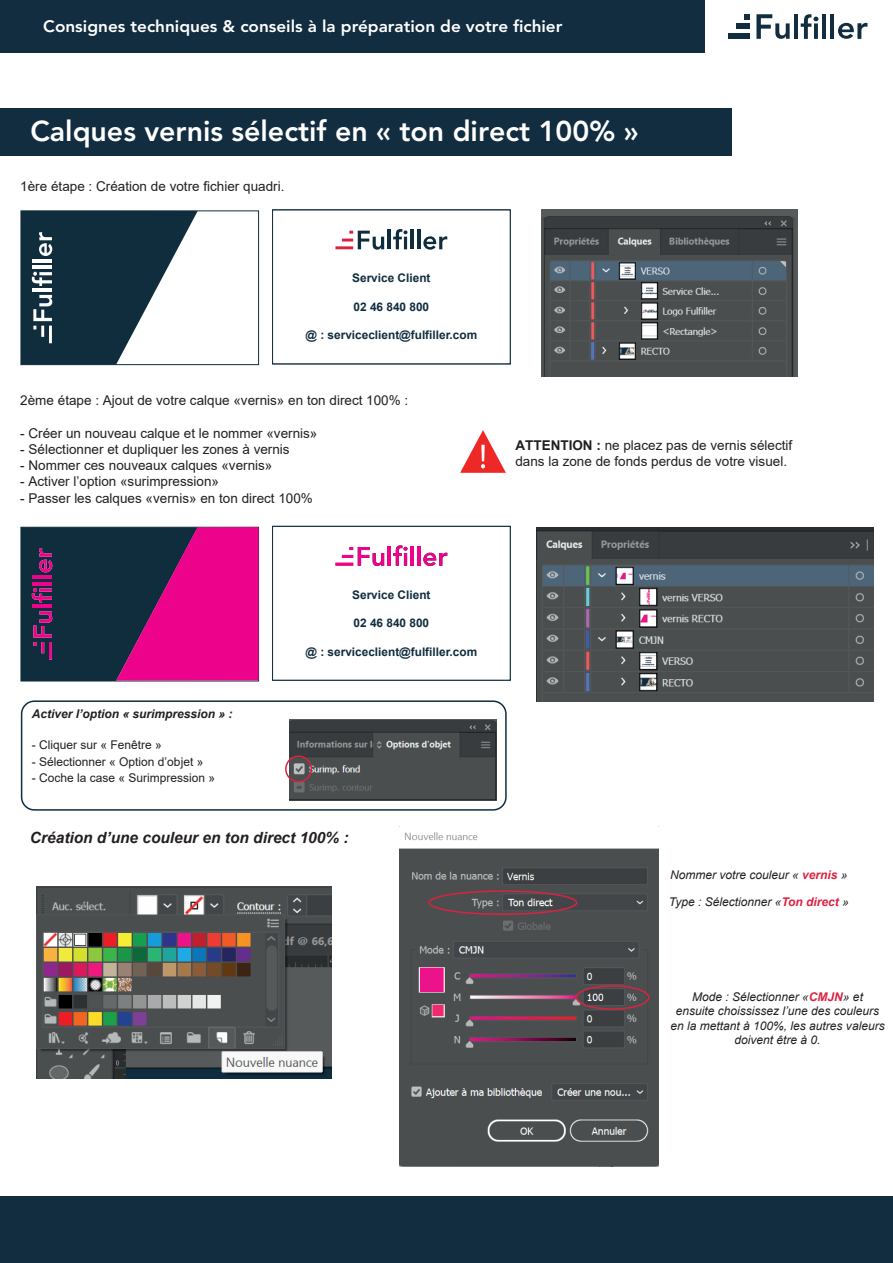
<style>
.page{position:relative;width:893px;height:1263px;background:#fff}
.page>*{position:absolute;margin:0;border:0;box-sizing:border-box;transform-origin:0 0}
.t1{font:800 28.5px "Avenir LT Std";color:#fff}
.t2{font:800 16.5px "Avenir LT Std";color:#fff;scale:1.04 1}
.t3{font:italic 700 15.45px "Arial";color:#231f20}
.t4{font:13.5px/16.2px "Arial";color:#231f20}
.t5{font:italic 12px/14.4px "Arial";color:#231f20;text-align:center}
.t6{font:12px "Arial";color:#231f20}
.t7{font:italic 700 12px "Arial";color:#231f20}
.t8{font:700 11.85px "Arial";color:#102d3e}
.s1{font-weight:700}
.s2{font-weight:700;color:#da2242}
</style>
<div class="page">
<img style="left:36px;top:887px;width:295px;height:191px">
<img style="left:399px;top:826px;width:259px;height:340px">
<div style="left:428px;top:890px;width:149px;height:25px;border:2px solid #da2242;border-radius:50%"></div>
<div style="left:576px;top:985px;width:73px;height:25px;border:2px solid #da2242;border-radius:50%"></div>
<hr style="left:794px;top:14px;width:4px;height:25px;background:#112d3f">
<svg style="left:801px;top:14px;width:17px;height:25px"></svg>
<hr style="left:822px;top:14px;width:4px;height:25px;background:#112d3f">
<hr style="left:830px;top:14px;width:4px;height:25px;background:#112d3f">
<svg style="left:838px;top:23px;width:29px;height:16px"></svg>
<div style="left:728px;top:33px;width:22px;height:6px;background:#112d3f"></div>
<div style="left:736px;top:24px;width:14px;height:5px;background:#112d3f"></div>
<svg style="left:745px;top:14px;width:5px;height:6px"></svg>
<div style="left:0;top:0;width:704px;height:53px;background:#112d3f"></div>
<div style="left:0;top:1196px;width:893px;height:67px;background:#112d3f"></div>
<svg style="left:756px;top:14px;width:34px;height:25px"></svg>
<svg style="left:23px;top:213px;width:174px;height:150px"></svg>
<div style="left:21px;top:211px;width:238px;height:154px;border:1px solid #102d3e"></div>
<div style="left:272px;top:210px;width:238px;height:154px;background:#fff;border:1px solid #102d3e"></div>
<hr style="left:335px;top:246px;width:18px;height:3px;background:#da2242">
<svg style="left:342px;top:231px;width:42px;height:19px"></svg>
<hr style="left:388px;top:229px;width:3px;height:20px;background:#102d3e">
<svg style="left:393px;top:229px;width:15px;height:20px"></svg>
<hr style="left:410px;top:229px;width:3px;height:20px;background:#102d3e">
<hr style="left:417px;top:229px;width:3px;height:20px;background:#102d3e">
<svg style="left:423px;top:236px;width:24px;height:14px"></svg>
<img style="left:542px;top:210px;width:256px;height:166px">
<svg style="left:21px;top:527px;width:237px;height:154px;background:#731a61"></svg>
<div style="left:272px;top:526px;width:238px;height:154px;background:#fff;border:1px solid #102d3e"></div>
<hr style="left:335px;top:563px;width:18px;height:3px;background:#ed028c">
<svg style="left:342px;top:547px;width:42px;height:19px"></svg>
<hr style="left:388px;top:546px;width:3px;height:20px;background:#ed028c">
<svg style="left:393px;top:545px;width:15px;height:21px"></svg>
<hr style="left:410px;top:546px;width:3px;height:20px;background:#ed028c">
<hr style="left:417px;top:546px;width:3px;height:20px;background:#ed028c">
<svg style="left:423px;top:553px;width:24px;height:13px"></svg>
<img style="left:537px;top:527px;width:337px;height:174px">
<div style="left:21px;top:700px;width:486px;height:111px;border:2px solid #102d3e;border-radius:13px"></div>
<img style="left:290px;top:719px;width:207px;height:81px">
<div style="left:285px;top:755px;width:27px;height:27px;border:2px solid #da2242;border-radius:50%"></div>
<div style="left:0;top:108px;width:732px;height:48px;background:#112d3f"></div>
<svg style="left:460px;top:430px;width:46px;height:43px"></svg>
<p class="t2" style="left:43px;top:16px;width:501px">Consignes techniques &amp; conseils à la préparation de votre fichier</p>
<h1 class="t1" style="left:30px;top:115px;width:609px">Calques vernis sélectif en « ton direct 100% »</h1>
<p class="t4" style="left:20px;top:178px;width:266px">1ère étape : Création de votre fichier quadri.</p>
<p class="t8" style="left:352px;top:270px;width:80px">Service Client</p>
<p class="t8" style="left:354px;top:298px;width:77px">02 46 840 800</p>
<p class="t8" style="left:305px;top:327px;width:173px">@ : serviceclient@fulfiller.com</p>
<p class="t4" style="left:20px;top:392px;width:389px">2ème étape : Ajout de votre calque «vernis» en ton direct 100% :</p>
<p class="t4" style="left:20px;top:425px;width:299px">- Créer un nouveau calque et le nommer «vernis»</p>
<p class="t4" style="left:20px;top:441px;width:271px">- Sélectionner et dupliquer les zones à vernis</p>
<p class="t4" style="left:20px;top:457px;width:254px">- Nommer ces nouveaux calques «vernis»</p>
<p class="t4" style="left:20px;top:473px;width:200px">- Activer l’option «surimpression»</p>
<p class="t4" style="left:20px;top:490px;width:294px">- Passer les calques «vernis» en ton direct 100%</p>
<p class="t7" style="left:32px;top:706px;width:202px">Activer l’option « surimpression » :</p>
<p class="t6" style="left:32px;top:737px;width:132px">- Cliquer sur « Fenêtre »</p>
<p class="t6" style="left:32px;top:753px;width:173px">- Sélectionner « Option d’objet »</p>
<p class="t6" style="left:32px;top:770px;width:185px">- Coche la case « Surimpression »</p>
<p class="t8" style="left:352px;top:586px;width:80px">Service Client</p>
<p class="t8" style="left:354px;top:615px;width:77px">02 46 840 800</p>
<p class="t8" style="left:305px;top:643px;width:173px">@ : serviceclient@fulfiller.com</p>
<p class="t3" style="left:30px;top:828px;width:320px">Création d’une couleur en ton direct 100% :</p>
<p class="t4" style="left:515px;top:437px;width:278px"><span class="s1">ATTENTION :</span> ne placez pas de vernis sélectif dans la zone de fonds perdus de votre visuel.</p>
<p class="t5" style="left:670px;top:868px;width:179px">Nommer votre couleur « <span class="s2">vernis</span> »</p>
<p class="t5" style="left:669px;top:895px;width:182px">Type : Sélectionner «<span class="s2">Ton direct</span> »</p>
<p class="t5" style="left:670px;top:989px;width:216px">Mode : Sélectionner «<span class="s2">CMJN</span>» et<br>ensuite choississez l’une des couleurs en la mettant à 100%, les autres valeurs doivent être à 0.</p>
</div>
